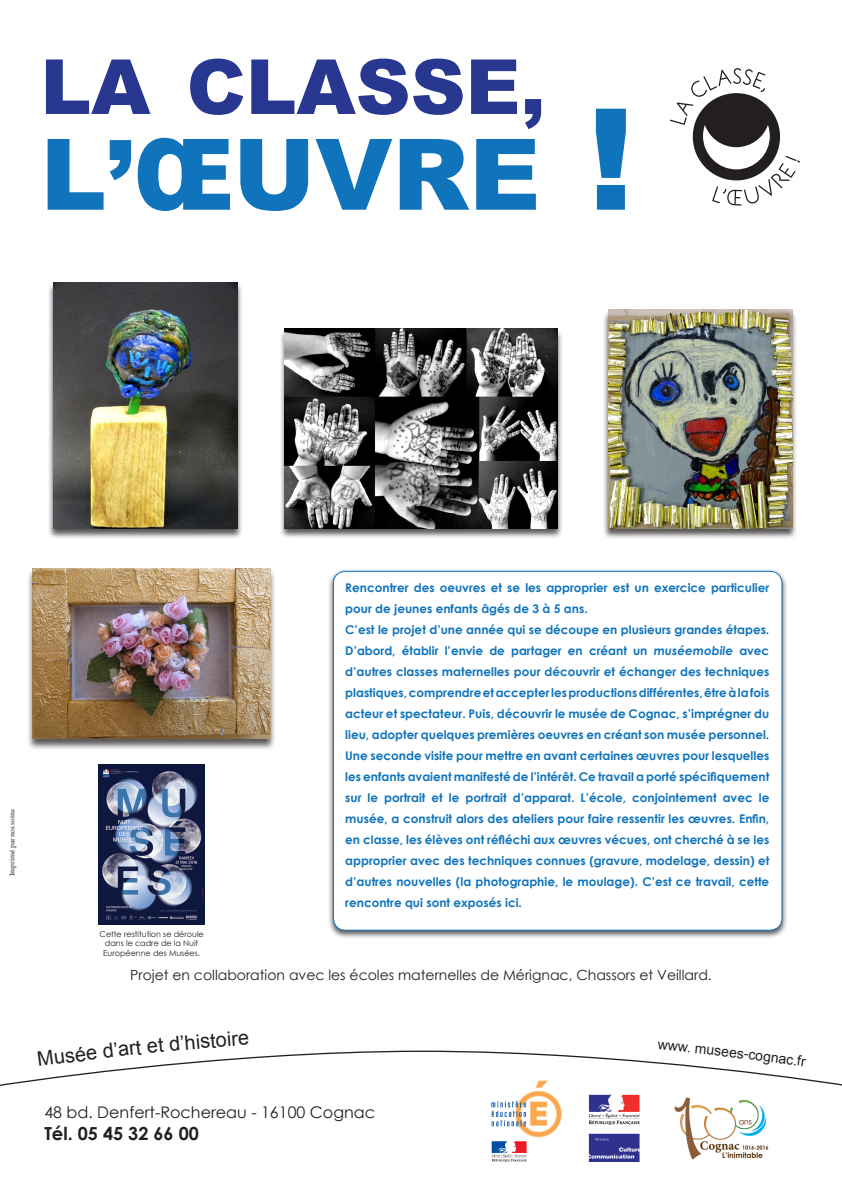
<style>
.page{position:relative;width:842px;height:1191px;background:#fff}
.page>*{position:absolute;margin:0;border:0;box-sizing:border-box;transform-origin:0 0}
.t1{font:900 98.8px "Arial";color:#1074bc}
.t2{font:900 76.1px "Arial";color:#283890}
.t3{font:20px "Arial";color:#231f20}
.t4{font:700 18px "Century Gothic";color:#231f20}
.t5{font:16px "Century Gothic";color:#231f20}
.t6{font:14px "Century Gothic";color:#231f20}
.t7{font:14px "Arial";color:#231f20}
.t8{font:700 12px/21px "Century Gothic";color:#1074bc}
.t9{font:8px/9.6px "Century Gothic";color:#231f20;text-align:center}
.t10{font:7.4px "Minion Pro";letter-spacing:-.005em;color:#231f20}
.s1{font-size:75.6px}
.s2{font-size:100.8px}
.s3{font-size:141.1px}
.s4{font-style:italic}
</style>
<div class="page">
<img style="left:674px;top:1097px;width:95px;height:63px">
<div style="left:279px;top:329px;width:284px;height:210px;background:#231f20;opacity:.75"></div>
<img style="left:284px;top:329px;width:274px;height:199px">
<div style="left:48px;top:282px;width:195px;height:257px;background:#231f20;opacity:.75"></div>
<img style="left:53px;top:282px;width:184px;height:246px">
<div style="left:603px;top:310px;width:195px;height:229px;background:#231f20;opacity:.75"></div>
<img style="left:608px;top:310px;width:184px;height:218px">
<div style="left:327px;top:568px;width:461px;height:371px;background:#231f20;opacity:.75"></div>
<div style="left:333px;top:571px;width:449px;height:359px;background:#fff;border-radius:12px"></div>
<img style="left:491px;top:1086px;width:71px;height:75px">
<img style="left:588px;top:1094px;width:52px;height:67px">
<img style="left:98px;top:764px;width:107px;height:160px">
<svg style="left:670px;top:103px;width:23px;height:22px"></svg>
<svg style="left:691px;top:68px;width:74px;height:29px"></svg>
<div style="left:693px;top:93px;width:87px;height:87px;background:#231f20;border-radius:50%"></div>
<svg style="left:703px;top:125px;width:97px;height:81px"></svg>
<div style="left:27px;top:568px;width:249px;height:182px;background:#231f20;opacity:.75"></div>
<img style="left:33px;top:568px;width:237px;height:170px">
<svg style="left:0;top:1050px;width:842px;height:36px"></svg>
<p class="t2" style="left:40px;top:32px;width:507px">LA CLASSE<span class="s1">,</span></p>
<p class="t1" style="left:40px;top:103px;width:595px">L<span class="s2">’</span>ŒUVRE <span class="s3">!</span></p>
<p class="t10" style="left:7px;top:876px;width:68px;rotate:-90deg">Imprimé par nos soins</p>
<p class="t9" style="left:100px;top:929px;width:106px">Cette restitution se déroule dans le cadre de la Nuit<br>Européenne des Musées.</p>
<p class="t8" style="left:345px;top:577px;width:426px">Rencontrer des oeuvres et se les approprier est un exercice particulier pour de jeunes enfants âgés de 3 à 5 ans.</p>
<p class="t8" style="left:345px;top:619px;width:426px;text-align:justify">C’est le projet d’une année qui se découpe en plusieurs grandes étapes.<br>D’abord, établir l’envie de partager en créant un <span class="s4">muséemobile</span> avec d’autres classes maternelles pour découvrir et échanger des techniques plastiques, comprendre et accepter les productions différentes, être à la fois acteur et spectateur. Puis, découvrir le musée de Cognac, s’imprégner du lieu, adopter quelques premières oeuvres en créant son musée personnel.<br>Une seconde visite pour mettre en avant certaines œuvres pour lesquelles les enfants avaient manifesté de l’intérêt. Ce travail a porté spécifiquement sur le portrait et le portrait d’apparat. L’école, conjointement avec le musée, a construit alors des ateliers pour faire ressentir les œuvres. Enfin, en classe, les élèves ont réfléchi aux œuvres vécues, ont cherché à se les approprier avec des techniques connues (gravure, modelage, dessin) et d’autres nouvelles (la photographie, le moulage). C’est ce travail, cette rencontre qui sont exposés ici.</p>
<p class="t6" style="left:130px;top:965px;width:583px">Projet en collaboration avec les écoles maternelles de Mérignac, Chassors et Veillard.</p>
<p class="t3" style="left:52px;top:1044px;width:45px;rotate:-7deg">usée</p>
<p class="t3" style="left:101px;top:1038px;width:63px;rotate:-6deg">d’art et</p>
<p class="t3" style="left:168px;top:1031px;width:59px;rotate:-5deg">d’histo</p>
<p class="t7" style="left:679px;top:1037px;width:61px;rotate:6deg">w. musee</p>
<p class="t7" style="left:738px;top:1043px;width:58px;rotate:7deg">s-cognac</p>
<p class="t5" style="left:44px;top:1101px;width:332px">48 bd. Denfert-Rochereau - 16100 Cognac</p>
<p class="t4" style="left:44px;top:1119px;width:156px">Tél. 05 45 32 66 00</p>
</div>
